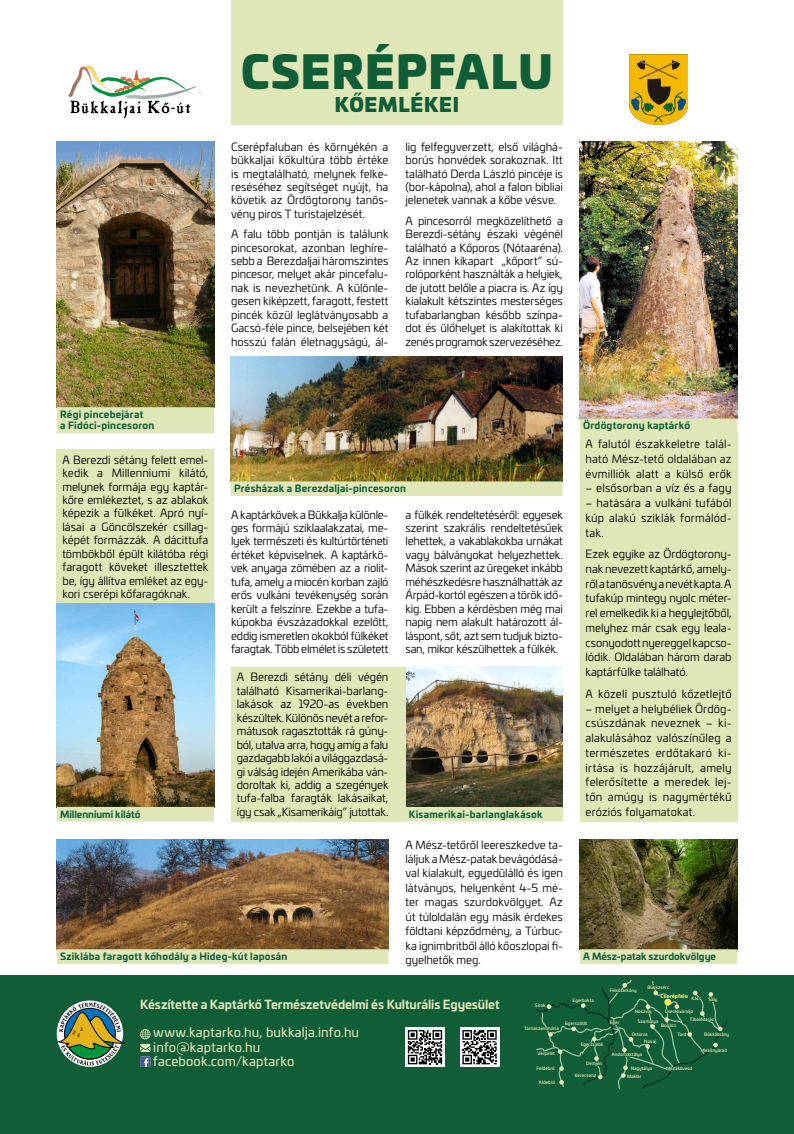
<style>
.page{position:relative;width:794px;height:1134px;background:#fff}
.page>*{position:absolute;margin:0;border:0;box-sizing:border-box;transform-origin:0 0}
.t1{font:900 43.96px "Univia Pro";letter-spacing:.03em;color:#105d37}
.t2{font:900 19px "Univia Pro";letter-spacing:.035em;color:#105d37}
.t3{font:12.8px/14.4px "Univia Pro";letter-spacing:.015em;color:#dfe7b8}
.t4{font:700 12px "Univia Pro";letter-spacing:-.005em;color:#dfe7b8}
.t5{font:11.2px/13.4px "Univia Pro";letter-spacing:-.005em;color:#000;text-align:justify}
.t6{font:11.2px "Univia Pro";letter-spacing:.015em;color:#000}
.t7{font:700 9.6px/11.5px "Univia Pro";letter-spacing:.025em;color:#105d37}
.t8{font:700 9.6px "Univia Pro";letter-spacing:-.005em;color:#105d37}
.t9{font:900 5.2px "Univia Pro";color:#ffe75b}
.t10{font:500 4.4px/7.3px "Univia Pro";letter-spacing:.005em;color:#dfe7b8}
</style>
<div class="page">
<div style="left:0;top:975px;width:794px;height:159px;background:#105d37"></div>
<div style="left:231px;top:0;width:332px;height:125px;background:#dfe7b8"></div>
<svg style="left:69px;top:66px;width:133px;height:52px"></svg>
<svg style="left:57px;top:1000px;width:66px;height:67px"></svg>
<svg style="left:59px;top:1002px;width:65px;height:63px"></svg>
<svg style="left:140px;top:1029px;width:10px;height:38px"></svg>
<svg style="left:405px;top:1028px;width:40px;height:39px"></svg>
<svg style="left:408px;top:1030px;width:34px;height:34px"></svg>
<svg style="left:460px;top:1028px;width:39px;height:39px"></svg>
<svg style="left:462px;top:1030px;width:35px;height:34px"></svg>
<svg style="left:536px;top:979px;width:192px;height:111px"></svg>
<img style="left:629px;top:54px;width:58px;height:71px">
<img style="left:580px;top:142px;width:157px;height:277px">
<div style="left:579px;top:419px;width:158px;height:14px;background:#dfe7b8"></div>
<img style="left:405px;top:667px;width:158px;height:140px">
<div style="left:405px;top:807px;width:158px;height:14px;background:#dfe7b8"></div>
<img style="left:57px;top:840px;width:331px;height:109px">
<div style="left:57px;top:949px;width:331px;height:15px;background:#dfe7b8"></div>
<img style="left:57px;top:142px;width:157px;height:265px">
<div style="left:57px;top:407px;width:157px;height:15px;background:#dfe7b8"></div>
<div style="left:57px;top:419px;width:157px;height:14px;background:#dfe7b8"></div>
<img style="left:231px;top:357px;width:331px;height:124px">
<div style="left:231px;top:481px;width:331px;height:15px;background:#dfe7b8"></div>
<div style="left:231px;top:667px;width:174px;height:154px;background:#dfe7b8"></div>
<div style="left:57px;top:449px;width:157px;height:155px;background:#dfe7b8"></div>
<div style="left:580px;top:433px;width:157px;height:388px;background:#dfe7b8"></div>
<img style="left:580px;top:840px;width:157px;height:109px">
<div style="left:580px;top:949px;width:157px;height:15px;background:#dfe7b8"></div>
<img style="left:57px;top:604px;width:157px;height:203px">
<div style="left:57px;top:807px;width:157px;height:14px;background:#dfe7b8"></div>
<h1 class="t1" style="left:241px;top:34px;width:313px">CSERÉPFALU</h1>
<h2 class="t2" style="left:335px;top:88px;width:126px">KŐEMLÉKEI</h2>
<p class="t5" style="left:231px;top:139px;width:159px">Cserépfaluban és környékén a bükkaljai kőkultúra több értéke is megtalálható, melynek felke&shy;reséséhez segítséget nyújt, ha követik az Ördögtorony tanös&shy;vény piros T turistajelzését.</p>
<p class="t5" style="left:231px;top:227px;width:159px">A falu több pontján is találunk pincesorokat, azonban leghíre&shy;sebb a Berezdaljai háromszintes pincesor, melyet akár pincefalu&shy;nak is nevezhetünk. A különle&shy;gesen kiképzett, faragott, festett pincék közül leglátványosabb a Gacsó-féle pince, belsejében két hosszú falán életnagyságú, ál-</p>
<p class="t5" style="left:405px;top:139px;width:159px">lig felfegyverzett, első világhá&shy;borús honvédek sorakoznak. Itt található Derda László pincéje is (bor-kápolna), ahol a falon bibliai jelenetek vannak a kőbe vésve.</p>
<p class="t5" style="left:405px;top:213px;width:159px">A pincesorról megközelíthető a Berezdi-sétány északi végénél található a Kőporos (Nótaaréna).<br>Az innen kikapart „kőport” sú&shy;rolóporként használták a helyiek, de jutott belőle a piacra is. Az így kialakult kétszintes mesterséges tufabarlangban később színpa&shy;dot és ülőhelyet is alakítottak ki zenés programok szervezéséhez.</p>
<p class="t7" style="left:60px;top:408px;width:96px">Régi pincebejárat<br>a Fidóci-pincesoron</p>
<p class="t5" style="left:62px;top:452px;width:147px">A Berezdi sétány felett emel&shy;kedik a Millenniumi kilátó, melynek formája egy kaptár&shy;kőre emlékeztet, s az ablakok képezik a fülkéket. Apró nyí&shy;lásai a Göncölszekér csillag&shy;képét formázzák. A dácittufa tömbökből épült kilátóba régi faragott köveket illesztettek be, így állítva emléket az egy&shy;kori cserépi kőfaragóknak.</p>
<p class="t8" style="left:60px;top:806px;width:82px">Millenniumi kilátó</p>
<p class="t7" style="left:234px;top:482px;width:173px">Présházak a Berezdaljai-pincesoron</p>
<p class="t5" style="left:231px;top:507px;width:159px">A kaptárkövek a Bükkalja különle&shy;ges formájú sziklaalakzatai, me&shy;lyek természeti és kultúrtörténeti értéket képviselnek. A kaptárkö&shy;vek anyaga zömében az a riolit&shy;tufa, amely a miocén korban zajló erős vulkáni tevékenység során került a felszínre. Ezekbe a tufa&shy;kúpokba évszázadokkal ezelőtt, eddig ismeretlen okokból fülkéket faragtak. Több elmélet is született</p>
<p class="t5" style="left:405px;top:507px;width:159px">a fülkék rendeltetéséről: egyesek szerint szakrális rendeltetésűek lehettek, a vakablakokba urnákat vagy bálványokat helyezhettek.<br>Mások szerint az üregeket inkább méhészkedésre használhatták az Árpád-kortól egészen a török idő&shy;kig. Ebben a kérdésben még mai napig nem alakult határozott ál&shy;láspont, sőt, azt sem tudjuk bizto&shy;san, mikor készülhettek a fülkék.</p>
<p class="t5" style="left:237px;top:670px;width:153px">A Berezdi sétány déli végén található Kisamerikai-barlang&shy;lakások az 1920-as években készültek. Különös nevét a refor&shy;mátusok ragasztották rá gúny&shy;ból, utalva arra, hogy amíg a falu gazdagabb lakói a világgazdasá&shy;gi válság idején Amerikába ván&shy;doroltak ki, addig a szegények tufa-falba faragták lakásaikat, így csak „Kisamerikáig” jutottak.</p>
<p class="t7" style="left:409px;top:807px;width:135px">Kisamerikai-barlanglakások</p>
<p class="t7" style="left:60px;top:950px;width:229px">Sziklába faragott kőhodály a Hideg-kút laposán</p>
<p class="t5" style="left:405px;top:837px;width:159px;line-height:14.4px">A Mész-tetőről leereszkedve ta&shy;láljuk a Mész-patak bevágódásá&shy;val kialakult, egyedülálló és igen látványos, helyenként 4-5 mé&shy;ter magas szurdokvölgyet. Az út túloldalán egy másik érdekes földtani képződmény, a Túrbuc&shy;ka ignimbritből álló kőoszlopai fi&shy;gyelhetők meg.</p>
<p class="t7" style="left:583px;top:419px;width:108px">Ördögtorony kaptárkő</p>
<p class="t5" style="left:585px;top:436px;width:147px;line-height:14.8px">A falutól északkeletre talál&shy;ható Mész-tető oldalában az évmilliók alatt a külső erők</p>
<p class="t6" style="left:585px;top:480px;width:147px">– elsősorban a víz és a fagy</p>
<p class="t5" style="left:585px;top:495px;width:147px;line-height:14.8px">– hatására a vulkáni tufából kúp alakú sziklák formálód&shy;tak.</p>
<p class="t5" style="left:585px;top:546px;width:148px;line-height:14.8px">Ezek egyike az Ördögtorony&shy;nak nevezett kaptárkő, amely&shy;ről a tanösvény a nevét kapta. A tufakúp mintegy nyolc méter&shy;rel emelkedik ki a hegylejtőből, melyhez már csak egy leala&shy;csonyodott nyereggel kapcso&shy;lódik. Oldalában három darab kaptárfülke található.</p>
<p class="t6" style="left:585px;top:685px;width:147px">A közeli pusztuló kőzetlejtő</p>
<p class="t5" style="left:585px;top:700px;width:147px;line-height:14.8px">– melyet a helybéliek Ördög&shy;csúszdának neveznek – ki&shy;alakulásához valószínűleg a természetes erdőtakaró ki&shy;irtása is hozzájárult, amely felerősítette a meredek lej&shy;tőn amúgy is nagymértékű eróziós folyamatokat.</p>
<p class="t8" style="left:583px;top:948px;width:134px">A Mész-patak szurdokvölgye</p>
<p class="t4" style="left:140px;top:994px;width:361px">Készítette a Kaptárkő Természetvédelmi és Kulturális Egyesület</p>
<p class="t3" style="left:153px;top:1025px;width:207px">www.kaptarko.hu, bukkalja.info.hu info@kaptarko.hu facebook.com/kaptarko</p>
<p class="t10" style="left:647px;top:983px;width:23px">Bükkzsérc</p>
<p class="t10" style="left:609px;top:987px;width:29px">Felsőtárkány</p>
<p class="t9" style="left:660px;top:992px;width:29px">Cserépfalu</p>
<p class="t10" style="left:661px;top:1021px;width:17px">Bogács</p>
<p class="t10" style="left:691px;top:994px;width:11px">Kács</p>
<p class="t10" style="left:708px;top:995px;width:10px">Sály</p>
<p class="t10" style="left:572px;top:997px;width:23px">Egerbakta</p>
<p class="t10" style="left:565px;top:1019px;width:23px">Egerszólát</p>
<p class="t10" style="left:535px;top:1001px;width:12px">Sirok</p>
<p class="t10" style="left:635px;top:1007px;width:18px">Noszvaj</p>
<p class="t10" style="left:665px;top:1007px;width:29px">Cserépváralja</p>
<p class="t10" style="left:677px;top:1030px;width:11px">Tard</p>
<p class="t10" style="left:690px;top:1015px;width:26px">Tibolddaróc</p>
<p class="t10" style="left:638px;top:1017px;width:22px">Szomolya</p>
<p class="t10" style="left:610px;top:1019px;width:11px">Eger</p>
<p class="t10" style="left:524px;top:1024px;width:36px">Tarnaszentmária</p>
<p class="t10" style="left:704px;top:1030px;width:27px">Bükkábrány</p>
<p class="t10" style="left:644px;top:1030px;width:13px;text-indent:-13px">Ostoros<br>Novaj</p>
<p class="t10" style="left:581px;top:1040px;width:24px">Egerszalók</p>
<p class="t10" style="left:701px;top:1046px;width:28px">Mezőnyárád</p>
<p class="t10" style="left:537px;top:1050px;width:19px">Verpelét</p>
<p class="t10" style="left:612px;top:1051px;width:32px">Andornaktálya</p>
<p class="t10" style="left:536px;top:1064px;width:20px">Feldebrő</p>
<p class="t10" style="left:539px;top:1078px;width:18px">Aldebrő</p>
<p class="t10" style="left:586px;top:1060px;width:17px">Demjén</p>
<p class="t10" style="left:574px;top:1071px;width:23px">Kerecsend</p>
<p class="t10" style="left:630px;top:1065px;width:23px">Nagytálya</p>
<p class="t10" style="left:627px;top:1072px;width:16px">Maklár</p>
<p class="t10" style="left:666px;top:1064px;width:28px">Mezőkövesd</p>
</div>
